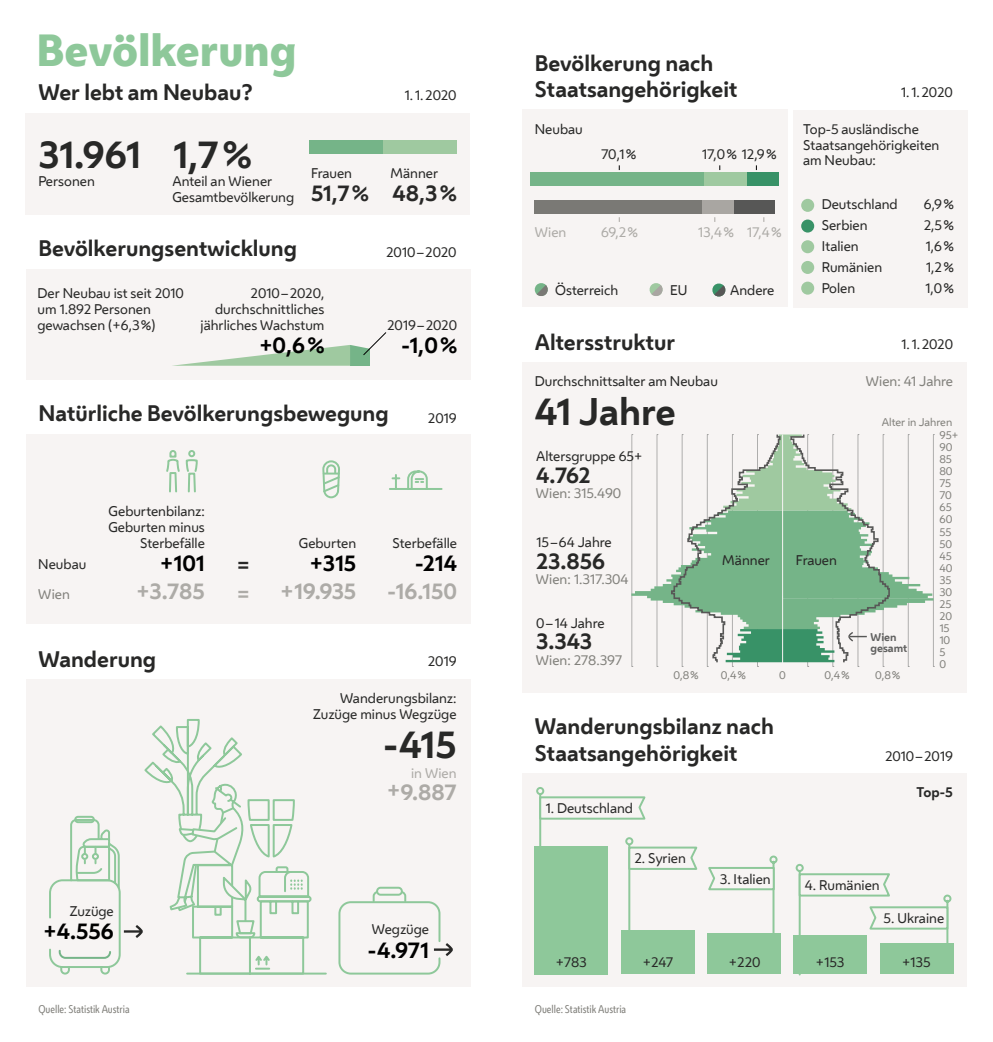
<style>
.page{position:relative;width:993px;height:1042px;background:#fff}
.page>*{position:absolute;margin:0;border:0;box-sizing:border-box;transform-origin:0 0}
.t1{font:800 42px "Wiener Melange";color:#8ec89a}
.t2{font:700 35.88px "Wiener Melange";letter-spacing:-.01em;color:#282827}
.t3{font:700 21px/26.2px "Wiener Melange";color:#282827}
.t4{font:700 21px/28px "Wiener Melange";color:#adaba7;text-align:right}
.t5{font:700 21px "Wiener Melange";letter-spacing:-.005em;color:#000}
.t6{font:13.12px/15.8px "Wiener Melange";color:#282827}
.t7{font:13.12px "Wiener Melange";color:#82817c}
.t8{font:13.12px "Wiener Melange";color:#adaba7}
.t9{font:700 13.12px "Wiener Melange";color:#282827}
.t10{font:10.5px/12.1px "Wiener Melange";color:#82817c}
.t11{font:10.5px "Wiener Melange Cd";color:#82817c}
.t12{font:700 10.5px/10.5px "Wiener Melange";color:#616160}
.s1{color:#adaba7}
.s2{color:#000}
</style>
<div class="page">
<div style="left:25px;top:113px;width:444px;height:101px;background:#f7f4f3"></div>
<div style="left:309px;top:140px;width:74px;height:13px;background:#75b488"></div>
<div style="left:383px;top:140px;width:73px;height:13px;background:#9fc9a0"></div>
<div style="left:26px;top:269px;width:444px;height:110px;background:#f7f4f3"></div>
<svg style="left:172px;top:332px;width:214px;height:34px"></svg>
<div style="left:26px;top:434px;width:444px;height:190px;background:#f7f4f3"></div>
<svg style="left:166px;top:450px;width:32px;height:43px"></svg>
<svg style="left:322px;top:460px;width:18px;height:39px"></svg>
<svg style="left:389px;top:470px;width:54px;height:20px"></svg>
<div style="left:26px;top:679px;width:444px;height:308px;background:#f7f4f3"></div>
<div style="left:338px;top:901px;width:102px;height:73px;background:#f7f4f3;border:2px solid #8ec89a;border-radius:11px"></div>
<svg style="left:371px;top:889px;width:36px;height:14px"></svg>
<div style="left:377px;top:888px;width:24px;height:6px;background:#f7f4f3;border-radius:3px"></div>
<div style="left:376px;top:887px;width:26px;height:8px;border:2px solid #8ec89a;border-radius:3px"></div>
<svg style="left:434px;top:943px;width:18px;height:13px"></svg>
<hr style="left:187px;top:972px;width:139px;height:2px;background:#8ec89a">
<svg style="left:49px;top:719px;width:263px;height:256px"></svg>
<div style="left:522px;top:110px;width:265px;height:197px;background:#f7f4f3"></div>
<div style="left:792px;top:110px;width:174px;height:197px;background:#f7f4f3"></div>
<div style="left:733px;top:200px;width:41px;height:13px;background:#575756"></div>
<div style="left:702px;top:200px;width:31px;height:13px;background:#a9a6a2"></div>
<div style="left:534px;top:200px;width:167px;height:13px;background:#7a7975"></div>
<svg style="left:712px;top:283px;width:13px;height:14px"></svg>
<svg style="left:649px;top:283px;width:14px;height:13px"></svg>
<svg style="left:534px;top:283px;width:14px;height:13px"></svg>
<div style="left:800px;top:240px;width:14px;height:13px;background:#9fc9a0;border-radius:50%"></div>
<div style="left:800px;top:199px;width:14px;height:13px;background:#9fc9a0;border-radius:50%"></div>
<div style="left:800px;top:282px;width:14px;height:13px;background:#9fc9a0;border-radius:50%"></div>
<div style="left:800px;top:261px;width:14px;height:13px;background:#9fc9a0;border-radius:50%"></div>
<svg style="left:800px;top:219px;width:14px;height:14px"></svg>
<div style="left:746px;top:172px;width:32px;height:13px;background:#389267"></div>
<div style="left:704px;top:172px;width:42px;height:13px;background:#9fc9a0"></div>
<div style="left:530px;top:172px;width:174px;height:13px;background:#75b488"></div>
<div style="left:522px;top:362px;width:444px;height:330px;background:#f7f4f3"></div>
<svg style="left:631px;top:434px;width:303px;height:233px"></svg>
<div style="left:522px;top:773px;width:444px;height:214px;background:#f7f4f3"></div>
<svg style="left:536px;top:787px;width:162px;height:163px"></svg>
<svg style="left:708px;top:855px;width:70px;height:78px"></svg>
<svg style="left:795px;top:863px;width:157px;height:113px"></svg>
<div style="left:879px;top:943px;width:73px;height:31px;background:#8ec89a"></div>
<div style="left:792px;top:935px;width:73px;height:39px;background:#8ec89a"></div>
<div style="left:707px;top:933px;width:73px;height:41px;background:#8ec89a"></div>
<div style="left:620px;top:931px;width:74px;height:43px;background:#8ec89a"></div>
<div style="left:534px;top:846px;width:73px;height:128px;background:#8ec89a"></div>
<h2 class="t1" style="left:37px;top:21px;width:261px">Bevölkerung</h2>
<h3 class="t3" style="left:38px;top:78px;width:216px">Wer lebt am Neubau?</h3>
<h3 class="t6" style="left:404px;top:87px;width:54px">1. 1. 2020</h3>
<p class="t2" style="left:38px;top:124px;width:104px">31.961</p>
<p class="t6" style="left:38px;top:173px;width:58px">Personen</p>
<p class="t2" style="left:172px;top:124px;width:80px">1,7 %</p>
<p class="t6" style="left:172px;top:173px;width:123px">Anteil an Wiener<br>Gesamtbevölkerung</p>
<h3 class="t3" style="left:38px;top:233px;width:260px">Bevölkerungsentwicklung</h3>
<h3 class="t6" style="left:386px;top:243px;width:72px">2010 – 2020</h3>
<p class="t6" style="left:311px;top:164px;width:43px">Frauen</p>
<p class="t3" style="left:311px;top:179px;width:59px">51,7 %</p>
<p class="t6" style="left:390px;top:164px;width:49px">Männer</p>
<p class="t3" style="left:392px;top:179px;width:66px">48,3 %</p>
<p class="t6" style="left:37px;top:285px;width:148px">Der Neubau ist seit 2010 um 1.892 Personen gewachsen (+6,3 %)</p>
<p class="t6" style="left:200px;top:285px;width:125px;text-align:right">2010 – 2020, durchschnittliches jährliches Wachstum</p>
<p class="t5" style="left:259px;top:327px;width:67px">+0,6 %</p>
<p class="t6" style="left:387px;top:316px;width:71px">2019 – 2020</p>
<p class="t5" style="left:401px;top:327px;width:57px">-1,0 %</p>
<h3 class="t3" style="left:38px;top:399px;width:352px">Natürliche Bevölkerungsbewegung</h3>
<h3 class="t6" style="left:428px;top:409px;width:30px">2019</h3>
<p class="t6" style="left:108px;top:503px;width:98px;text-align:right">Geburtenbilanz:<br>Geburten minus<br>Sterbefälle</p>
<p class="t6" style="left:38px;top:556px;width:49px">Neubau</p>
<p class="t5" style="left:160px;top:545px;width:46px">+101</p>
<p class="t7" style="left:38px;top:584px;width:33px">Wien</p>
<p class="t4" style="left:136px;top:576px;width:70px">+3.785</p>
<p class="t3" style="left:237px;top:549px;width:15px;line-height:29.4px">= <span class="s1">=</span></p>
<p class="t6" style="left:299px;top:534px;width:59px">Geburten</p>
<p class="t4" style="left:280px;top:548px;width:77px"><span class="s2">+315 </span>+19.935</p>
<p class="t6" style="left:392px;top:534px;width:66px">Sterbefälle</p>
<p class="t4" style="left:387px;top:548px;width:71px"><span class="s2">-214 </span>-16.150</p>
<h3 class="t3" style="left:38px;top:644px;width:119px">Wanderung</h3>
<h3 class="t6" style="left:427px;top:653px;width:30px">2019</h3>
<p class="t6" style="left:313px;top:690px;width:145px;text-align:right">Wanderungsbilanz:<br>Zuzüge minus Wegzüge</p>
<p class="t2" style="left:383px;top:715px;width:75px">-415</p>
<p class="t6" style="left:69px;top:903px;width:46px">Zuzüge</p>
<p class="t5" style="left:43px;top:914px;width:72px">+4.556</p>
<p class="t8" style="left:411px;top:763px;width:47px">in Wien</p>
<p class="t4" style="left:387px;top:776px;width:71px">+9.887</p>
<p class="t6" style="left:371px;top:921px;width:59px">Wegzüge</p>
<p class="t5" style="left:368px;top:932px;width:63px">-4.971</p>
<h3 class="t3" style="left:534px;top:48px;width:204px">Bevölkerung nach<br>Staatsangehörigkeit</h3>
<p class="t6" style="left:534px;top:120px;width:49px">Neubau</p>
<p class="t6" style="left:601px;top:146px;width:36px">70,1 %</p>
<p class="t6" style="left:701px;top:146px;width:76px">17,0 % 12,9 %</p>
<p class="t8" style="left:534px;top:222px;width:33px">Wien</p>
<p class="t8" style="left:601px;top:222px;width:38px">69,2 %</p>
<p class="t8" style="left:697px;top:222px;width:85px">13,4 % 17,4 %</p>
<p class="t6" style="left:555px;top:282px;width:65px">Österreich</p>
<p class="t6" style="left:669px;top:282px;width:19px">EU</p>
<p class="t6" style="left:729px;top:282px;width:46px">Andere</p>
<h3 class="t6" style="left:900px;top:84px;width:54px">1. 1. 2020</h3>
<p class="t6" style="left:802px;top:120px;width:138px">Top-5 ausländische<br>Staatsangehörigkeiten am Neubau:</p>
<p class="t6" style="left:821px;top:196px;width:78px">Deutschland</p>
<p class="t6" style="left:923px;top:196px;width:31px">6,9 %</p>
<p class="t6" style="left:821px;top:217px;width:48px">Serbien</p>
<p class="t6" style="left:923px;top:217px;width:31px">2,5 %</p>
<p class="t6" style="left:821px;top:238px;width:39px">Italien</p>
<p class="t6" style="left:925px;top:238px;width:30px">1,6 %</p>
<p class="t6" style="left:821px;top:259px;width:62px">Rumänien</p>
<p class="t6" style="left:925px;top:259px;width:29px">1,2 %</p>
<p class="t6" style="left:821px;top:280px;width:35px">Polen</p>
<p class="t6" style="left:924px;top:280px;width:30px">1,0 %</p>
<h3 class="t3" style="left:534px;top:327px;width:142px">Altersstruktur</h3>
<h3 class="t6" style="left:900px;top:336px;width:54px">1. 1. 2020</h3>
<p class="t6" style="left:534px;top:372px;width:184px">Durchschnittsalter am Neubau</p>
<p class="t2" style="left:534px;top:381px;width:142px">41 Jahre</p>
<p class="t6" style="left:536px;top:448px;width:108px">Altersgruppe 65+</p>
<p class="t3" style="left:536px;top:461px;width:56px">4.762</p>
<p class="t7" style="left:535px;top:483px;width:87px">Wien: 315.490</p>
<p class="t6" style="left:536px;top:534px;width:77px">15 – 64 Jahre</p>
<p class="t3" style="left:536px;top:546px;width:71px">23.856</p>
<p class="t7" style="left:535px;top:569px;width:94px">Wien: 1.317.304</p>
<p class="t6" style="left:536px;top:614px;width:70px">0 – 14 Jahre</p>
<p class="t3" style="left:536px;top:627px;width:57px">3.343</p>
<p class="t7" style="left:535px;top:650px;width:88px">Wien: 278.397</p>
<p class="t6" style="left:722px;top:552px;width:49px">Männer</p>
<p class="t6" style="left:795px;top:552px;width:43px">Frauen</p>
<p class="t7" style="left:865px;top:371px;width:89px">Wien: 41 Jahre</p>
<p class="t10" style="left:939px;top:414px;width:20px;line-height:13.3px;text-indent:-57px">Alter in Jahren<br>95+</p>
<p class="t10" style="left:939px;top:440px;width:15px">90<br>85<br>80<br>75<br>70<br>65<br>60<br>55<br>50<br>45<br>40<br>35<br>30<br>25<br>20<br>15<br>10<br>5<br>0</p>
<p class="t12" style="left:870px;top:631px;width:38px">Wien gesamt</p>
<p class="t10" style="left:673px;top:668px;width:27px">0,8 %</p>
<p class="t10" style="left:720px;top:668px;width:27px">0,4 %</p>
<p class="t10" style="left:778px;top:668px;width:8px">0</p>
<p class="t10" style="left:824px;top:668px;width:27px">0,4 %</p>
<p class="t10" style="left:874px;top:668px;width:27px">0,8 %</p>
<h3 class="t3" style="left:534px;top:712px;width:240px">Wanderungsbilanz nach<br>Staatsangehörigkeit</h3>
<p class="t6" style="left:545px;top:800px;width:89px">1. Deutschland</p>
<p class="t6" style="left:634px;top:850px;width:53px">2. Syrien</p>
<p class="t6" style="left:719px;top:870px;width:52px">3. Italien</p>
<h3 class="t6" style="left:884px;top:747px;width:69px">2010 – 2019</h3>
<p class="t9" style="left:916px;top:781px;width:38px">Top-5</p>
<p class="t6" style="left:804px;top:876px;width:76px">4. Rumänien</p>
<p class="t6" style="left:883px;top:910px;width:62px">5. Ukraine</p>
<p class="t6" style="left:555px;top:954px;width:33px">+783</p>
<p class="t6" style="left:642px;top:954px;width:32px">+247</p>
<p class="t6" style="left:728px;top:954px;width:33px">+220</p>
<p class="t6" style="left:815px;top:954px;width:30px">+153</p>
<p class="t6" style="left:901px;top:954px;width:30px">+135</p>
<p class="t11" style="left:38px;top:1002px;width:93px">Quelle: Statistik Austria</p>
<p class="t11" style="left:534px;top:1002px;width:93px">Quelle: Statistik Austria</p>
</div>
